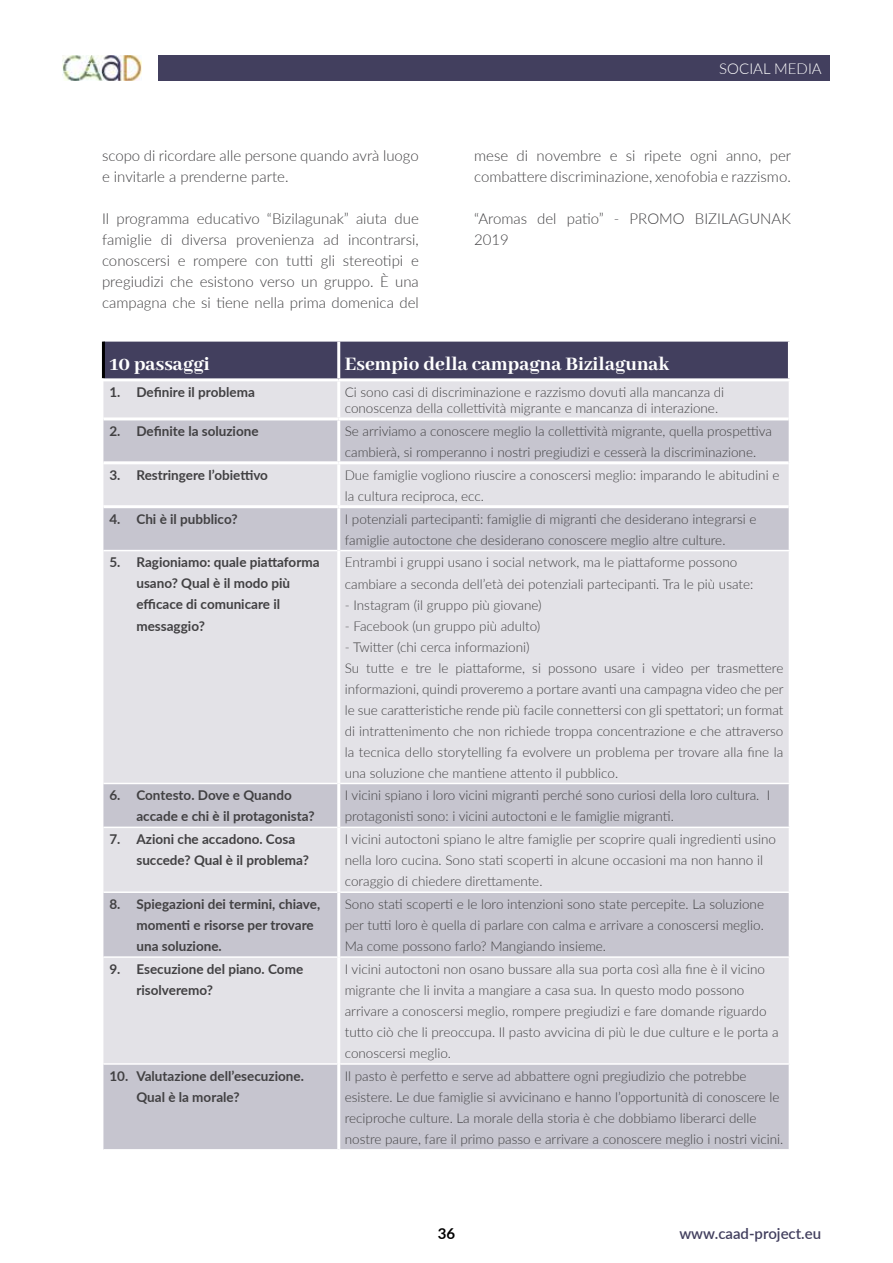
<style>
.page{position:relative;width:893px;height:1263px;background:#fff}
.page>*{position:absolute;margin:0;border:0;box-sizing:border-box;transform-origin:0 0}
.t1{font:800 21px "Abhaya Libre";color:#fff}
.t2{font:300 15px/21px "Lato";color:#414042}
.t3{font:600 15px "Lato";color:#423f5e}
.t4{font:300 15px "Lato";color:#fff}
.t5{font:700 15px "Lato";color:#000}
.t6{font:300 13.5px/21px "Lato";color:#414042}
.t7{font:700 13.5px/21px "Lato";color:#414042}
</style>
<div class="page">
<div style="left:158px;top:55px;width:672px;height:26px;background:#423f5e"></div>
<img style="left:63px;top:55px;width:78px;height:26px">
<div style="left:105px;top:342px;width:683px;height:36px;background:#423f5e"></div>
<div style="left:103px;top:381px;width:686px;height:36px;background:#e3e2e7"></div>
<svg style="left:103px;top:420px;width:686px;height:729px;background:#d8d7de"></svg>
<hr style="left:103px;top:550px;width:234px;height:1px;background:#fff">
<hr style="left:103px;top:783px;width:234px;height:1px;background:#fff">
<hr style="left:103px;top:826px;width:234px;height:2px;background:#fff">
<hr style="left:103px;top:891px;width:234px;height:2px;background:#fff">
<hr style="left:103px;top:956px;width:234px;height:2px;background:#fff">
<hr style="left:103px;top:1063px;width:234px;height:2px;background:#fff">
<hr style="left:340px;top:550px;width:450px;height:1px;background:#fff">
<hr style="left:340px;top:783px;width:450px;height:1px;background:#fff">
<hr style="left:340px;top:826px;width:450px;height:2px;background:#fff">
<hr style="left:340px;top:891px;width:450px;height:2px;background:#fff">
<hr style="left:340px;top:956px;width:450px;height:2px;background:#fff">
<hr style="left:340px;top:1063px;width:450px;height:2px;background:#fff">
<hr style="left:102px;top:342px;width:3px;height:36px;background:#000">
<hr style="left:337px;top:342px;width:3px;height:36px;background:#fff">
<hr style="left:337px;top:381px;width:3px;height:36px;background:#fff">
<hr style="left:337px;top:420px;width:3px;height:41px;background:#fff">
<hr style="left:337px;top:464px;width:3px;height:41px;background:#fff">
<hr style="left:337px;top:508px;width:3px;height:43px;background:#fff">
<hr style="left:337px;top:551px;width:3px;height:232px;background:#fff">
<hr style="left:337px;top:783px;width:3px;height:44px;background:#fff">
<hr style="left:337px;top:827px;width:3px;height:65px;background:#fff">
<hr style="left:337px;top:892px;width:3px;height:65px;background:#fff">
<hr style="left:337px;top:957px;width:3px;height:107px;background:#fff">
<hr style="left:337px;top:1064px;width:3px;height:85px;background:#fff">
<hr style="left:103px;top:461px;width:236px;height:3px;background:#fff">
<hr style="left:339px;top:461px;width:450px;height:3px;background:#fff">
<hr style="left:103px;top:505px;width:236px;height:3px;background:#fff">
<hr style="left:339px;top:505px;width:450px;height:3px;background:#fff">
<p class="t2" style="left:102px;top:144px;width:318px">scopo di ricordare alle persone quando avrà luogo e invitarle a prenderne parte.</p>
<p class="t2" style="left:102px;top:207px;width:318px;text-align:justify">Il programma educativo “Bizilagunak” aiuta due famiglie di diversa provenienza ad incontrarsi, conoscersi e rompere con tutti gli stereotipi e pregiudizi che esistono verso un gruppo. È una campagna che si tiene nella prima domenica del</p>
<p class="t4" style="left:719px;top:58px;width:104px">Social media</p>
<p class="t2" style="left:474px;top:144px;width:319px">mese di novembre e si ripete ogni anno, per combattere discriminazione, xenofobia e razzismo.</p>
<p class="t2" style="left:474px;top:207px;width:318px">“Aromas del patio” - PROMO BIZILAGUNAK<br>2019</p>
<h1 class="t1" style="left:109px;top:352px;width:102px">10 passaggi</h1>
<h1 class="t1" style="left:345px;top:352px;width:326px">Esempio della campagna Bizilagunak</h1>
<p class="t7" style="left:109px;top:381px;width:147px">1. Definire il problema</p>
<p class="t6" style="left:345px;top:383px;width:381px;line-height:16.2px">Ci sono casi di discriminazione e razzismo dovuti alla mancanza di conoscenza della collettività migrante e mancanza di interazione.</p>
<p class="t7" style="left:109px;top:420px;width:151px">2. Definite la soluzione</p>
<p class="t6" style="left:345px;top:420px;width:429px">Se arriviamo a conoscere meglio la collettività migrante, quella prospettiva cambierà, si romperanno i nostri pregiudizi e cesserà la discriminazione.</p>
<p class="t7" style="left:109px;top:464px;width:160px">3. Restringere l’obiettivo</p>
<p class="t6" style="left:345px;top:464px;width:436px">Due famiglie vogliono riuscire a conoscersi meglio: imparando le abitudini e la cultura reciproca, ecc.</p>
<p class="t7" style="left:109px;top:508px;width:130px">4. Chi è il pubblico?</p>
<p class="t6" style="left:345px;top:508px;width:413px">I potenziali partecipanti: famiglie di migranti che desiderano integrarsi e famiglie autoctone che desiderano conoscere meglio altre culture.</p>
<p class="t7" style="left:136px;top:551px;width:185px;text-indent:-27px">5. Ragioniamo: quale piattaforma usano? Qual è il modo più efficace di comunicare il messaggio?</p>
<p class="t6" style="left:345px;top:552px;width:410px">Entrambi i gruppi usano i social network, ma le piattaforme possono cambiare a seconda dell’età dei potenziali partecipanti. Tra le più usate:</p>
<p class="t6" style="left:345px;top:594px;width:198px">- Instagram (il gruppo più giovane)</p>
<p class="t6" style="left:345px;top:615px;width:197px">- Facebook (un gruppo più adulto)</p>
<p class="t6" style="left:345px;top:636px;width:440px">- Twitter (chi cerca informazioni)<br>Su tutte e tre le piattaforme, si possono usare i video per trasmettere informazioni, quindi proveremo a portare avanti una campagna video che per le sue caratteristiche rende più facile connettersi con gli spettatori; un format di intrattenimento che non richiede troppa concentrazione e che attraverso la tecnica dello storytelling fa evolvere un problema per trovare alla fine la una soluzione che mantiene attento il pubblico.</p>
<p class="t7" style="left:136px;top:784px;width:180px;text-indent:-27px">6. Contesto. Dove e Quando accade e chi è il protagonista?</p>
<p class="t6" style="left:345px;top:785px;width:427px">I vicini spiano i loro vicini migranti perché sono curiosi della loro cultura. I protagonisti sono: i vicini autoctoni e le famiglie migranti.</p>
<p class="t7" style="left:136px;top:828px;width:174px;text-indent:-27px">7. Azioni che accadono. Cosa succede? Qual è il problema?</p>
<p class="t6" style="left:345px;top:828px;width:433px">I vicini autoctoni spiano le altre famiglie per scoprire quali ingredienti usino nella loro cucina. Sono stati scoperti in alcune occasioni ma non hanno il coraggio di chiedere direttamente.</p>
<p class="t7" style="left:136px;top:893px;width:185px;text-indent:-27px">8. Spiegazioni dei termini, chiave, momenti e risorse per trovare una soluzione.</p>
<p class="t6" style="left:345px;top:893px;width:421px;text-align:justify">Sono stati scoperti e le loro intenzioni sono state percepite. La soluzione per tutti loro è quella di parlare con calma e arrivare a conoscersi meglio.<br>Ma come possono farlo? Mangiando insieme.</p>
<p class="t7" style="left:136px;top:958px;width:168px;text-indent:-27px">9. Esecuzione del piano. Come risolveremo?</p>
<p class="t6" style="left:345px;top:958px;width:435px">I vicini autoctoni non osano bussare alla sua porta così alla fine è il vicino migrante che li invita a mangiare a casa sua. In questo modo possono arrivare a conoscersi meglio, rompere pregiudizi e fare domande riguardo tutto ciò che li preoccupa. Il pasto avvicina di più le due culture e le porta a conoscersi meglio.</p>
<p class="t7" style="left:136px;top:1065px;width:169px;text-indent:-27px">10. Valutazione dell’esecuzione.<br>Qual è la morale?</p>
<p class="t6" style="left:345px;top:1065px;width:440px">Il pasto è perfetto e serve ad abbattere ogni pregiudizio che potrebbe esistere. Le due famiglie si avvicinano e hanno l’opportunità di conoscere le reciproche culture. La morale della storia è che dobbiamo liberarci delle nostre paure, fare il primo passo e arrivare a conoscere meglio i nostri vicini.</p>
<p class="t5" style="left:438px;top:1223px;width:19px">36</p>
<p class="t3" style="left:679px;top:1223px;width:143px">www.caad-project.eu</p>
</div>
